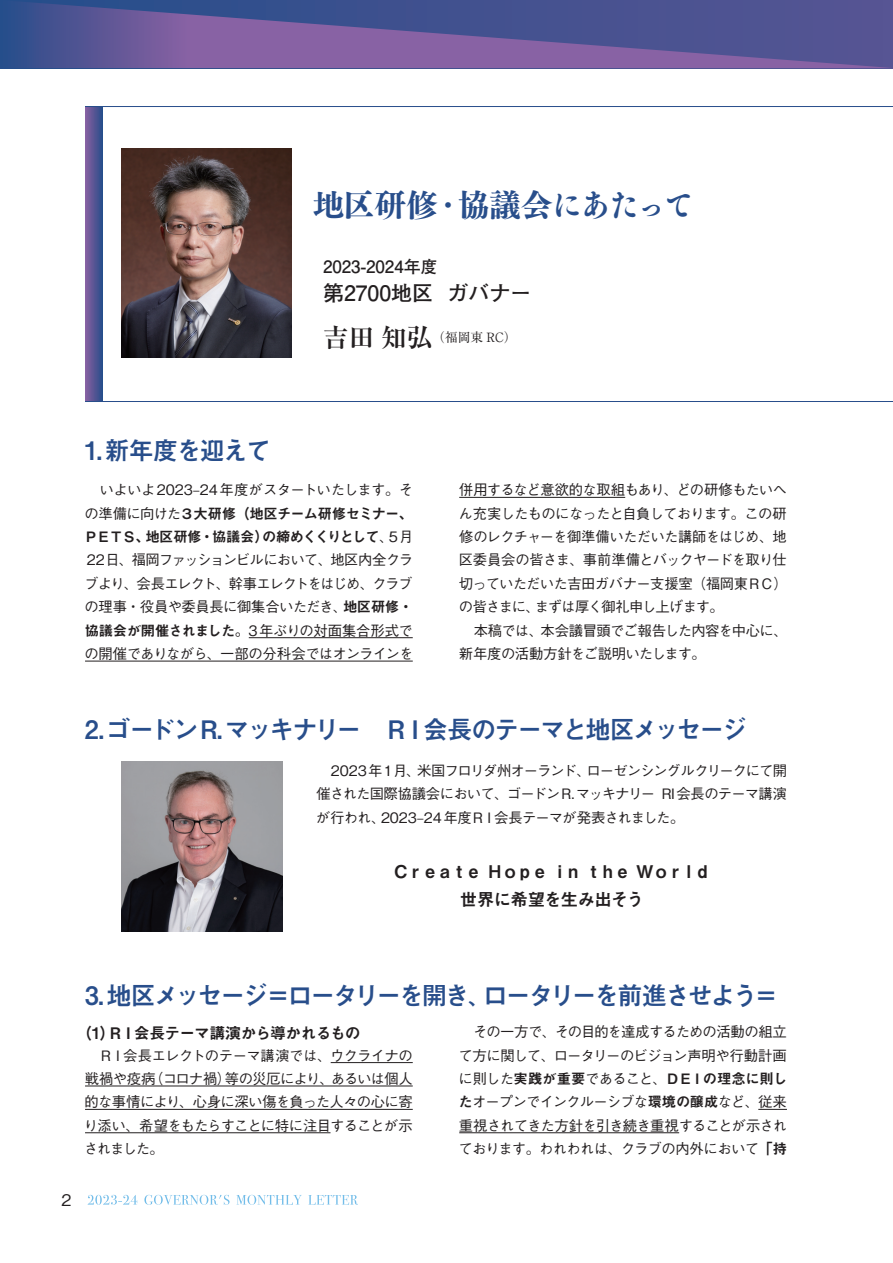
<style>
.page{position:relative;width:893px;height:1263px;background:#fff}
.page>*{position:absolute;margin:0;border:0;box-sizing:border-box;transform-origin:0 0}
.t1{font:31.95px "Tsuku BMD Min Std E";letter-spacing:-.05em;color:#284e8b}
.t2{font:700 25.5px "Mi Go MB1 Std De";letter-spacing:-.11em;color:#284e8b}
.t3{font:700 25.5px "Mi Go MB1 Std De";letter-spacing:-.075em;color:#284e8b}
.t4{font:700 21.3px "Futo Go B101 Pro";letter-spacing:-.005em;color:#231f20}
.t5{font:17.55px/27.9px "Midashi Go Pro MB31";letter-spacing:-.15em;color:#231f20;text-align:center}
.t6{font:700 16.95px "Futo Go B101 Pro";letter-spacing:-.005em;color:#231f20}
.t7{font:15.9px "Midashi Go Pro MB31";letter-spacing:-.065em;color:#231f20}
.t8{font:500 15.9px "Gothic BBB Pro";color:#231f20}
.t9{font:500 14.4px/23.4px "Gothic BBB Pro";letter-spacing:-.05em;color:#231f20;text-align:justify}
.t10{font:14.4px/23.4px "Midashi Go Pr 5 MB31";letter-spacing:-.045em;color:#231f20}
.t11{font:500 14.4px "Gothic BBB Pro";letter-spacing:-.02em;color:#231f20}
.t12{font:14.4px "Midashi Go Pr 5 MB31";letter-spacing:-.015em;color:#231f20}
.t13{font:12.75px "Ryumin Pro";color:#231f20}
.s1{font-weight:700;font-size:25.5px}
.s2{font-family:"Gothic BBB Pro";font-weight:500}
.s3{font-family:"Midashi Go Pr 5 MB31";font-weight:400}
</style>
<div class="page">
<svg style="left:0;top:0;width:893px;height:68px;background:#5e5797"></svg>
<svg style="left:88px;top:1195px;width:270px;height:10px"></svg>
<img style="left:121px;top:761px;width:162px;height:170px">
<img style="left:121px;top:149px;width:170px;height:208px">
<svg style="left:85px;top:107px;width:17px;height:294px;background:#5a5696"></svg>
<hr style="left:85px;top:401px;width:808px;height:1px;background:#284e8b">
<hr style="left:85px;top:106px;width:808px;height:1px;background:#284e8b">
<hr style="left:331px;top:1062px;width:82px;height:1px;background:#231f20">
<hr style="left:85px;top:1085px;width:328px;height:1px;background:#231f20">
<hr style="left:85px;top:1109px;width:328px;height:1px;background:#231f20">
<hr style="left:85px;top:1132px;width:245px;height:1px;background:#231f20">
<svg style="left:758px;top:1109px;width:29px;height:1px"></svg>
<hr style="left:459px;top:1132px;width:220px;height:1px;background:#231f20">
<hr style="left:249px;top:637px;width:164px;height:1px;background:#231f20">
<hr style="left:85px;top:661px;width:328px;height:1px;background:#231f20">
<hr style="left:459px;top:497px;width:166px;height:1px;background:#231f20">
<h1 class="t1" style="left:313px;top:176px;width:384px">地区研修・協議会にあたって</h1>
<p class="t6" style="left:323px;top:253px;width:116px">2023-2024年度</p>
<h3 class="t4" style="left:323px;top:276px;width:210px">第2700地区 ガバナー</h3>
<p class="t13" style="left:323px;top:328px;width:195px"><span class="s1">吉田知弘</span>（福岡東 RC）</p>
<h2 class="t3" style="left:85px;top:431px;width:188px">1.新年度を迎えて</h2>
<p class="t11" style="left:85px;top:478px;width:330px">　いよいよ2023–24年度がスタートいたします。そ</p>
<p class="t10" style="left:84px;top:501px;width:331px"><span class="s2">の準備に向けた</span>３大研修（地区チーム研修セミナー、<br>ＰＥＴＳ、地区研修・協議会）の締めくくりとして<span class="s2">、5月</span></p>
<p class="t9" style="left:84px;top:546px;width:331px">22日、福岡ファッションビルにおいて、地区内全クラブより、会長エレクト、幹事エレクトをはじめ、クラブの理事・役員や委員長に御集合いただき、<span class="s3">地区研修・</span></p>
<p class="t10" style="left:85px;top:617px;width:330px">協議会が開催されました。<span class="s2">3年ぶりの対面集合形式で</span></p>
<p class="t9" style="left:85px;top:640px;width:330px">の開催でありながら、一部の分科会ではオンラインを</p>
<p class="t9" style="left:459px;top:476px;width:331px;text-align:left">併用するなど意欲的な取組もあり、どの研修もたいへん充実したものになったと自負しております。この研修のレクチャーを御準備いただいた講師をはじめ、地区委員会の皆さま、事前準備とバックヤードを取り仕切っていただいた吉田ガバナー支援室（福岡東ＲＣ）の皆さまに、まずは厚く御礼申し上げます。<br>　本稿では、本会議冒頭でご報告した内容を中心に、新年度の活動方針をご説明いたします。</p>
<h2 class="t2" style="left:85px;top:710px;width:664px">2.ゴードンR.マッキナリー　ＲＩ会長のテーマと地区メッセージ</h2>
<p class="t9" style="left:316px;top:757px;width:473px">　2023年1月、米国フロリダ州オーランド、ローゼンシングルクリークにて開催された国際協議会において、ゴードンR.マッキナリー RI 会長のテーマ講演が行われ、2023–24年度ＲＩ会長テーマが発表されました。</p>
<p class="t5" style="left:392px;top:855px;width:321px">Ｃｒｅａｔｅ Ｈｏｐｅ ｉｎ ｔｈｅ Ｗｏｒｌｄ世界に希望を生み出そう</p>
<h2 class="t2" style="left:85px;top:976px;width:696px">3.地区メッセージ＝ロータリーを開き、ロータリーを前進させよう＝</h2>
<p class="t7" style="left:84px;top:1020px;width:278px">(1)ＲＩ会長テーマ講演から導かれるもの</p>
<p class="t9" style="left:84px;top:1041px;width:330px">　ＲＩ会長エレクトのテーマ講演では、ウクライナの戦禍や疫病（コロナ禍）等の災厄により、あるいは個人的な事情により、心身に深い傷を負った人々の心に寄り添い、希望をもたらすことに特に注目することが示されました。</p>
<p class="t9" style="left:459px;top:1018px;width:330px">　その一方で、その目的を達成するための活動の組立て方に関して、ロータリーのビジョン声明や行動計画</p>
<p class="t12" style="left:459px;top:1067px;width:330px"><span class="s2">に則した</span>実践が重要<span class="s2">であること、</span>ＤＥＩの理念に則し</p>
<p class="t9" style="left:459px;top:1088px;width:330px"><span class="s3">た</span>オープンでインクルーシブな<span class="s3">環境の醸成</span>など、従来重視されてきた方針を引き続き重視することが示されております。われわれは、クラブの内外において<span class="s3">「持</span></p>
<p class="t8" style="left:62px;top:1187px;width:12px">2</p>
</div>
